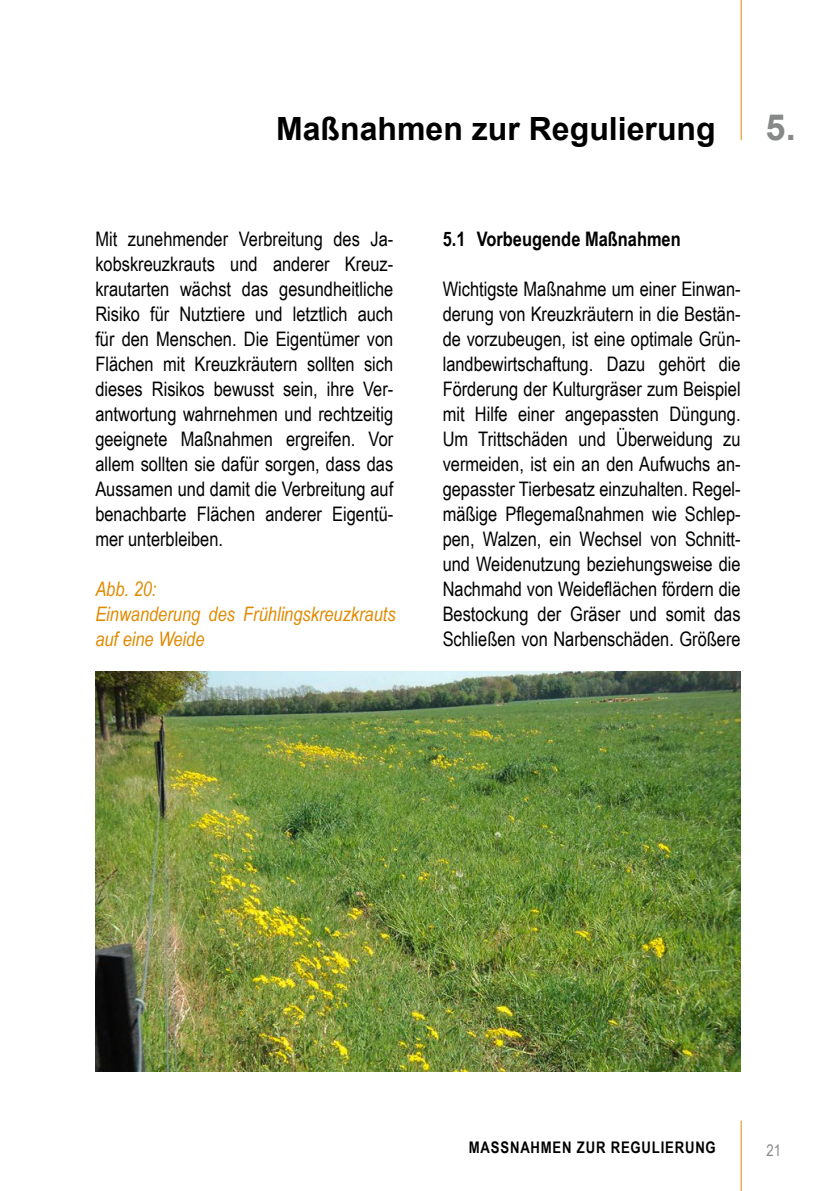
<style>
.page{position:relative;width:840px;height:1191px;background:#fff}
.page>*{position:absolute;margin:0;border:0;box-sizing:border-box;transform-origin:0 0}
.t1{font:700 36px "Arial";color:#878988}
.t2{font:700 32px "Arial";color:#000}
.t3{font:20px/25px "Arial Narrow";color:#000;text-align:justify}
.t4{font:italic 20px/25px "Arial Narrow";color:#e08a00}
.t5{font:700 20px "Arial Narrow";color:#000}
.t6{font:700 16px "Arial Narrow";letter-spacing:.05em;color:#000}
.t7{font:16px "Arial Narrow";color:#878988}
</style>
<div class="page">
<hr style="left:740px;top:0;width:1px;height:140px;background:#e08a00">
<hr style="left:740px;top:1120px;width:1px;height:71px;background:#e08a00">
<img style="left:95px;top:671px;width:645px;height:400px">
<h2 class="t2" style="left:276px;top:107px;width:441px">Maßnahmen zur Regulierung</h2>
<h1 class="t1" style="left:765px;top:103px;width:32px">5.</h1>
<p class="t3" style="left:95px;top:226px;width:299px">Mit zunehmender Verbreitung des Ja&shy;kobskreuzkrauts und anderer Kreuz&shy;krautarten wächst das gesundheitliche Risiko für Nutztiere und letztlich auch für den Menschen. Die Eigentümer von Flächen mit Kreuzkräutern sollten sich dieses Risikos bewusst sein, ihre Ver&shy;antwortung wahrnehmen und rechtzeitig geeignete Maßnahmen ergreifen. Vor allem sollten sie dafür sorgen, dass das Aussamen und damit die Verbreitung auf benachbarte Flächen anderer Eigentü&shy;mer unterbleiben.</p>
<p class="t5" style="left:442px;top:224px;width:239px">5.1 Vorbeugende Maßnahmen</p>
<p class="t3" style="left:442px;top:276px;width:299px">Wichtigste Maßnahme um einer Einwan&shy;derung von Kreuzkräutern in die Bestän&shy;de vorzubeugen, ist eine optimale Grün&shy;landbewirtschaftung. Dazu gehört die Förderung der Kulturgräser zum Beispiel mit Hilfe einer angepassten Düngung.<br>Um Trittschäden und Überweidung zu vermeiden, ist ein an den Aufwuchs an&shy;gepasster Tierbesatz einzuhalten. Regel&shy;mäßige Pflegemaßnahmen wie Schlep&shy;pen, Walzen, ein Wechsel von Schnitt&shy;und Weidenutzung beziehungsweise die Nachmahd von Weideflächen fördern die Bestockung der Gräser und somit das Schließen von Narbenschäden. Größere</p>
<p class="t4" style="left:95px;top:576px;width:301px">Abb. 20:<br>Einwanderung des Frühlingskreuzkrauts auf eine Weide</p>
<p class="t6" style="left:468px;top:1135px;width:248px">MASSNAHMEN ZUR REGULIERUNG</p>
<p class="t7" style="left:766px;top:1138px;width:16px">21</p>
</div>
